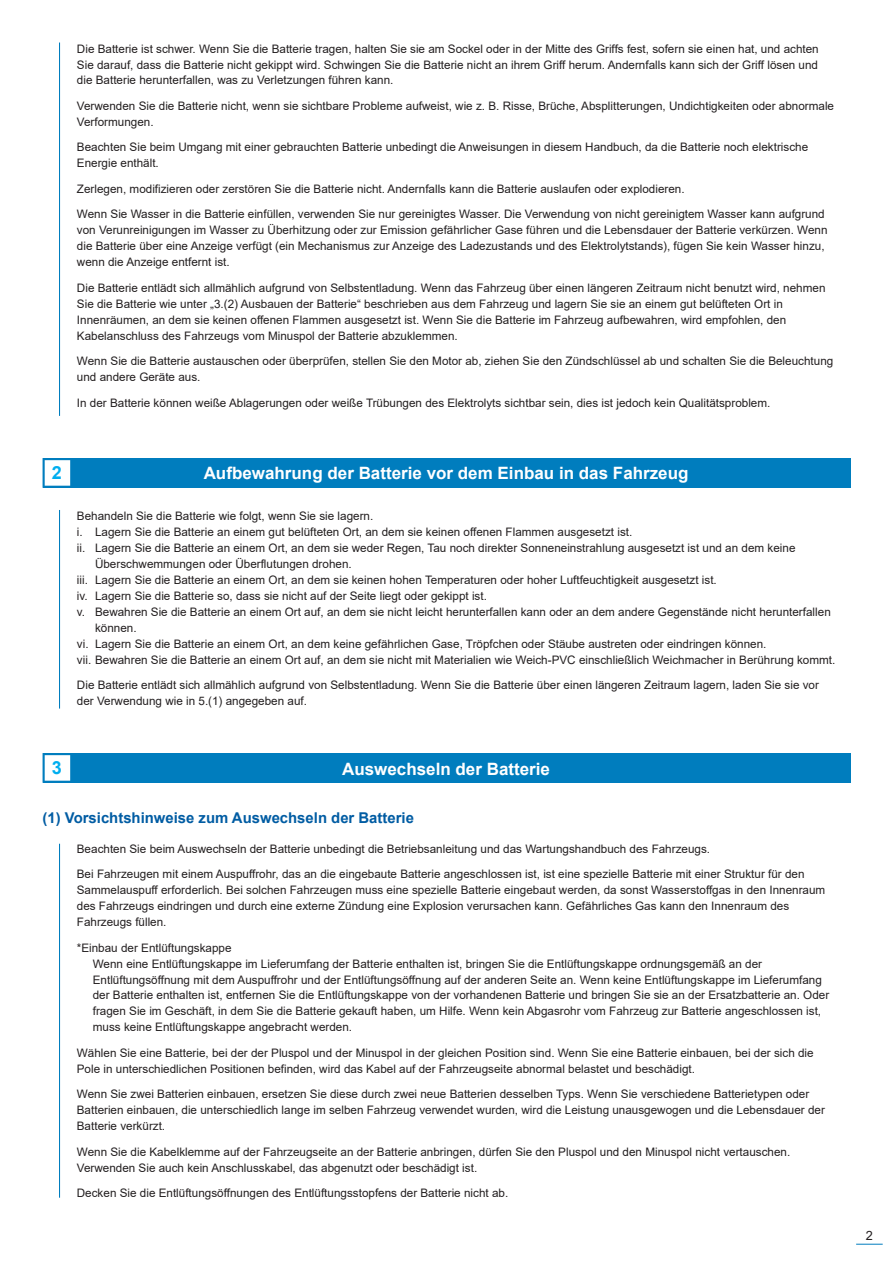
<style>
.page{position:relative;width:893px;height:1263px;background:#fff}
.page>*{position:absolute;margin:0;border:0;box-sizing:border-box;transform-origin:0 0}
.t1{font:700 18px "Arial";color:#00aeef}
.t2{font:700 16.95px "Arial";color:#fff}
.t3{font:700 14.85px "Arial";color:#015ca3}
.t4{font:12.75px "Arial";color:#231f20}
.t5{font:11.7px/15.9px "Arial";color:#231f20}
</style>
<div class="page">
<div style="left:43px;top:458px;width:807px;height:30px;background:#007dbe"></div>
<svg style="left:44px;top:460px;width:27px;height:26px"></svg>
<div style="left:43px;top:753px;width:807px;height:30px;background:#007dbe"></div>
<svg style="left:44px;top:755px;width:27px;height:26px"></svg>
<hr style="left:59px;top:43px;width:1px;height:373px;background:#007dbe">
<hr style="left:59px;top:510px;width:1px;height:198px;background:#007dbe">
<hr style="left:59px;top:844px;width:1px;height:354px;background:#007dbe">
<svg style="left:856px;top:1244px;width:27px;height:1px"></svg>
<p class="t5" style="left:77px;top:40px;width:743px;text-align:justify">Die Batterie ist schwer. Wenn Sie die Batterie tragen, halten Sie sie am Sockel oder in der Mitte des Griffs fest, sofern sie einen hat, und achten Sie darauf, dass die Batterie nicht gekippt wird. Schwingen Sie die Batterie nicht an ihrem Griff herum. Andernfalls kann sich der Griff lösen und die Batterie herunterfallen, was zu Verletzungen führen kann.</p>
<p class="t5" style="left:77px;top:98px;width:759px">Verwenden Sie die Batterie nicht, wenn sie sichtbare Probleme aufweist, wie z. B. Risse, Brüche, Absplitterungen, Undichtigkeiten oder abnormale<br>Verformungen.</p>
<p class="t5" style="left:77px;top:139px;width:733px">Beachten Sie beim Umgang mit einer gebrauchten Batterie unbedingt die Anweisungen in diesem Handbuch, da die Batterie noch elektrische<br>Energie enthält.</p>
<p class="t5" style="left:77px;top:176px;width:749px;line-height:25.5px">Zerlegen, modifizieren oder zerstören Sie die Batterie nicht. Andernfalls kann die Batterie auslaufen oder explodieren.<br>Wenn Sie Wasser in die Batterie einfüllen, verwenden Sie nur gereinigtes Wasser. Die Verwendung von nicht gereinigtem Wasser kann aufgrund</p>
<p class="t5" style="left:77px;top:222px;width:752px">von Verunreinigungen im Wasser zu Überhitzung oder zur Emission gefährlicher Gase führen und die Lebensdauer der Batterie verkürzen. Wenn die Batterie über eine Anzeige verfügt (ein Mechanismus zur Anzeige des Ladezustands und des Elektrolytstands), fügen Sie kein Wasser hinzu, wenn die Anzeige entfernt ist.</p>
<p class="t5" style="left:77px;top:280px;width:750px">Die Batterie entlädt sich allmählich aufgrund von Selbstentladung. Wenn das Fahrzeug über einen längeren Zeitraum nicht benutzt wird, nehmen Sie die Batterie wie unter „3.(2) Ausbauen der Batterie“ beschrieben aus dem Fahrzeug und lagern Sie sie an einem gut belüfteten Ort in Innenräumen, an dem sie keinen offenen Flammen ausgesetzt ist. Wenn Sie die Batterie im Fahrzeug aufbewahren, wird empfohlen, den Kabelanschluss des Fahrzeugs vom Minuspol der Batterie abzuklemmen.</p>
<p class="t5" style="left:77px;top:353px;width:758px">Wenn Sie die Batterie austauschen oder überprüfen, stellen Sie den Motor ab, ziehen Sie den Zündschlüssel ab und schalten Sie die Beleuchtung und andere Geräte aus.</p>
<p class="t5" style="left:77px;top:394px;width:695px">In der Batterie können weiße Ablagerungen oder weiße Trübungen des Elektrolyts sichtbar sein, dies ist jedoch kein Qualitätsproblem.</p>
<h1 class="t1" style="left:52px;top:460px;width:12px">2</h1>
<h2 class="t2" style="left:204px;top:461px;width:486px">Aufbewahrung der Batterie vor dem Einbau in das Fahrzeug</h2>
<p class="t5" style="left:77px;top:508px;width:298px">Behandeln Sie die Batterie wie folgt, wenn Sie sie lagern.</p>
<p class="t5" style="left:77px;top:524px;width:557px">i. Lagern Sie die Batterie an einem gut belüfteten Ort, an dem sie keinen offenen Flammen ausgesetzt ist.</p>
<p class="t5" style="left:77px;top:540px;width:720px">ii. Lagern Sie die Batterie an einem Ort, an dem sie weder Regen, Tau noch direkter Sonneneinstrahlung ausgesetzt ist und an dem keine</p>
<p class="t5" style="left:95px;top:556px;width:258px">Überschwemmungen oder Überflutungen drohen.</p>
<p class="t5" style="left:77px;top:572px;width:641px">iii. Lagern Sie die Batterie an einem Ort, an dem sie keinen hohen Temperaturen oder hoher Luftfeuchtigkeit ausgesetzt ist.</p>
<p class="t5" style="left:77px;top:588px;width:411px">iv. Lagern Sie die Batterie so, dass sie nicht auf der Seite liegt oder gekippt ist.</p>
<p class="t5" style="left:77px;top:604px;width:755px">v. Bewahren Sie die Batterie an einem Ort auf, an dem sie nicht leicht herunterfallen kann oder an dem andere Gegenstände nicht herunterfallen</p>
<p class="t5" style="left:95px;top:619px;width:43px">können.</p>
<p class="t5" style="left:77px;top:635px;width:691px">vi. Lagern Sie die Batterie an einem Ort, an dem keine gefährlichen Gase, Tröpfchen oder Stäube austreten oder eindringen können.</p>
<p class="t5" style="left:77px;top:651px;width:760px">vii. Bewahren Sie die Batterie an einem Ort auf, an dem sie nicht mit Materialien wie Weich-PVC einschließlich Weichmacher in Berührung kommt.</p>
<p class="t5" style="left:77px;top:677px;width:743px">Die Batterie entlädt sich allmählich aufgrund von Selbstentladung. Wenn Sie die Batterie über einen längeren Zeitraum lagern, laden Sie sie vor der Verwendung wie in 5.(1) angegeben auf.</p>
<h1 class="t1" style="left:52px;top:755px;width:12px">3</h1>
<h2 class="t2" style="left:342px;top:757px;width:209px">Auswechseln der Batterie</h2>
<p class="t3" style="left:43px;top:807px;width:373px">(1) Vorsichtshinweise zum Auswechseln der Batterie</p>
<p class="t5" style="left:77px;top:836px;width:729px;line-height:25.5px">Beachten Sie beim Auswechseln der Batterie unbedingt die Betriebsanleitung und das Wartungshandbuch des Fahrzeugs.<br>Bei Fahrzeugen mit einem Auspuffrohr, das an die eingebaute Batterie angeschlossen ist, ist eine spezielle Batterie mit einer Struktur für den</p>
<p class="t5" style="left:77px;top:882px;width:750px">Sammelauspuff erforderlich. Bei solchen Fahrzeugen muss eine spezielle Batterie eingebaut werden, da sonst Wasserstoffgas in den Innenraum des Fahrzeugs eindringen und durch eine externe Zündung eine Explosion verursachen kann. Gefährliches Gas kann den Innenraum des<br>Fahrzeugs füllen.</p>
<p class="t5" style="left:93px;top:939px;width:738px;text-indent:-16px">*Einbau der Entlüftungskappe<br>Wenn eine Entlüftungskappe im Lieferumfang der Batterie enthalten ist, bringen Sie die Entlüftungskappe ordnungsgemäß an der Entlüftungsöffnung mit dem Auspuffrohr und der Entlüftungsöffnung auf der anderen Seite an. Wenn keine Entlüftungskappe im Lieferumfang der Batterie enthalten ist, entfernen Sie die Entlüftungskappe von der vorhandenen Batterie und bringen Sie sie an der Ersatzbatterie an. Oder fragen Sie im Geschäft, in dem Sie die Batterie gekauft haben, um Hilfe. Wenn kein Abgasrohr vom Fahrzeug zur Batterie angeschlossen ist, muss keine Entlüftungskappe angebracht werden.</p>
<p class="t5" style="left:77px;top:1045px;width:738px">Wählen Sie eine Batterie, bei der der Pluspol und der Minuspol in der gleichen Position sind. Wenn Sie eine Batterie einbauen, bei der sich die<br>Pole in unterschiedlichen Positionen befinden, wird das Kabel auf der Fahrzeugseite abnormal belastet und beschädigt.</p>
<p class="t5" style="left:77px;top:1086px;width:750px">Wenn Sie zwei Batterien einbauen, ersetzen Sie diese durch zwei neue Batterien desselben Typs. Wenn Sie verschiedene Batterietypen oder<br>Batterien einbauen, die unterschiedlich lange im selben Fahrzeug verwendet wurden, wird die Leistung unausgewogen und die Lebensdauer der<br>Batterie verkürzt.</p>
<p class="t5" style="left:77px;top:1143px;width:715px">Wenn Sie die Kabelklemme auf der Fahrzeugseite an der Batterie anbringen, dürfen Sie den Pluspol und den Minuspol nicht vertauschen.<br>Verwenden Sie auch kein Anschlusskabel, das abgenutzt oder beschädigt ist.</p>
<p class="t5" style="left:77px;top:1185px;width:433px">Decken Sie die Entlüftungsöffnungen des Entlüftungsstopfens der Batterie nicht ab.</p>
<p class="t4" style="left:866px;top:1227px;width:9px">2</p>
</div>
